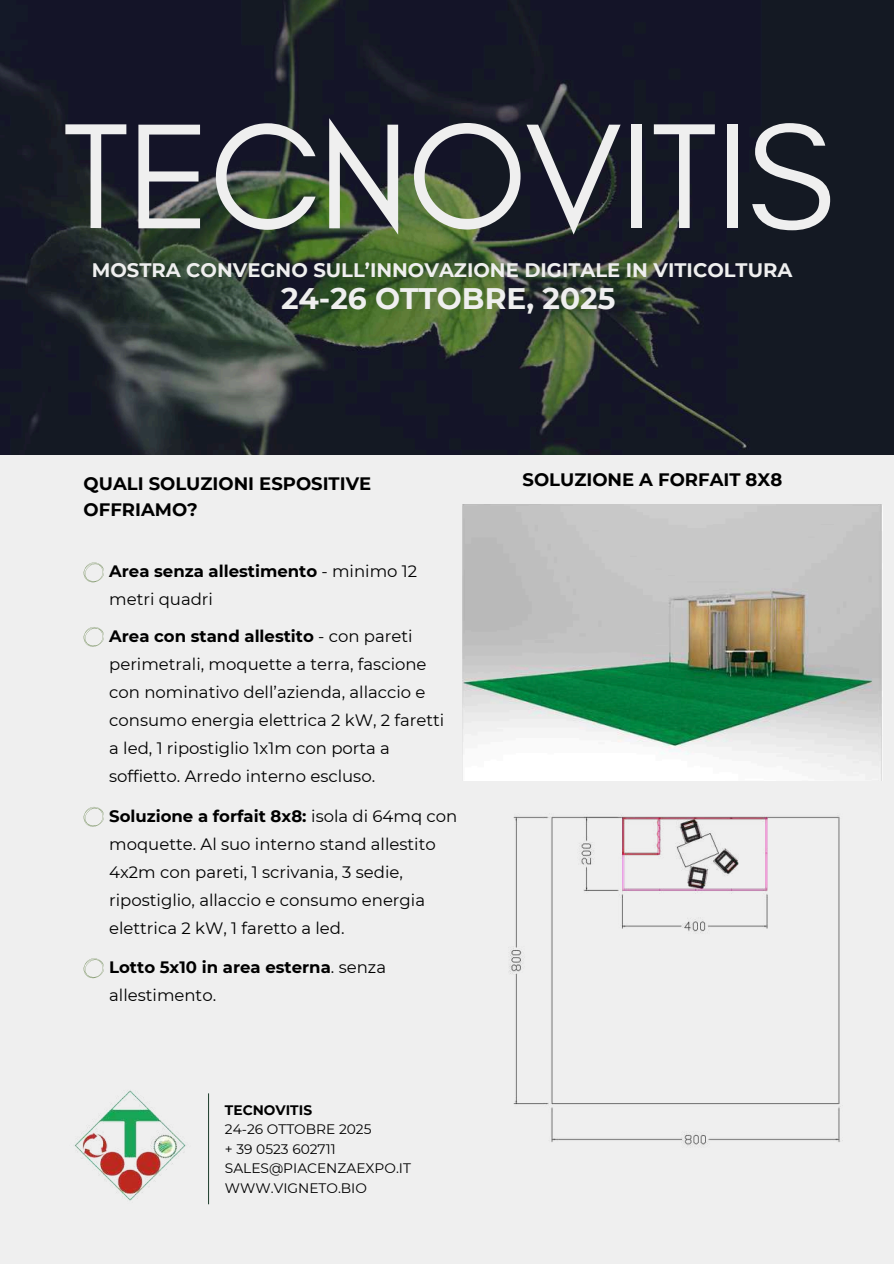
<style>
.page{position:relative;width:894px;height:1264px;background:#fff}
.page>*{position:absolute;margin:0;border:0;box-sizing:border-box;transform-origin:0 0}
.t1{font:152.4px "Glacial Indifference";letter-spacing:-.015em;color:#efefef}
.t2{font:700 29.7px "Montserrat";color:#efefef}
.t3{font:700 19.5px "Montserrat";color:#efefef}
.t4{font:700 18px/25.8px "Montserrat";color:#000}
.t5{font:16.5px/28.2px "Montserrat";color:#000}
.t6{font:700 16.5px/28.2px "Montserrat";color:#000}
.t7{font:13.8px/19.5px "Montserrat";color:#000}
.t8{font:700 13.8px "Montserrat";color:#000}
.s1{font-weight:400}
.s2{font-weight:700}
</style>
<div class="page">
<div style="left:0;top:0;width:893px;height:1263px;background:#efefef"></div>
<img style="left:0;top:0;width:893px;height:454px">
<img style="left:74px;top:1090px;width:112px;height:111px">
<hr style="left:208px;top:1093px;width:1px;height:111px;background:#bfbfbf">
<svg style="left:84px;top:562px;width:20px;height:20px"></svg>
<svg style="left:84px;top:627px;width:20px;height:19px"></svg>
<svg style="left:84px;top:807px;width:20px;height:19px"></svg>
<svg style="left:84px;top:958px;width:20px;height:20px"></svg>
<img style="left:509px;top:815px;width:331px;height:331px">
<img style="left:462px;top:504px;width:420px;height:276px">
<h1 class="t1" style="left:62px;top:83px;width:773px">TECNOVITIS</h1>
<p class="t3" style="left:92px;top:258px;width:702px">MOSTRA CONVEGNO SULL’INNOVAZIONE DIGITALE IN VITICOLTURA</p>
<h2 class="t2" style="left:281px;top:280px;width:336px">24-26 OTTOBRE, 2025</h2>
<p class="t4" style="left:84px;top:471px;width:289px">QUALI SOLUZIONI ESPOSITIVE<br>OFFRIAMO?</p>
<p class="t4" style="left:522px;top:466px;width:261px">SOLUZIONE A FORFAIT 8X8</p>
<p class="t6" style="left:109px;top:557px;width:309px">Area senza allestimento <span class="s1">- minimo 12 metri quadri</span></p>
<p class="t5" style="left:109px;top:621px;width:336px"><span class="s2">Area con stand allestito</span> - con pareti perimetrali, moquette a terra, fascione con nominativo dell’azienda, allaccio e consumo energia elettrica 2 kW, 2 faretti a led, 1 ripostiglio 1x1m con porta a soffietto. Arredo interno escluso.</p>
<p class="t5" style="left:109px;top:801px;width:349px"><span class="s2">Soluzione a forfait 8x8:</span> isola di 64mq con moquette. Al suo interno stand allestito 4x2m con pareti, 1 scrivania, 3 sedie, ripostiglio, allaccio e consumo energia elettrica 2 kW, 1 faretto a led.</p>
<p class="t6" style="left:109px;top:953px;width:278px">Lotto 5x10 in area esterna<span class="s1">. senza allestimento.</span></p>
<p class="t8" style="left:225px;top:1101px;width:89px">TECNOVITIS</p>
<p class="t7" style="left:225px;top:1119px;width:187px">24-26 OTTOBRE 2025<br>+ 39 0523 602711<br>SALES@PIACENZAEXPO.IT<br>WWW.VIGNETO.BIO</p>
</div>
